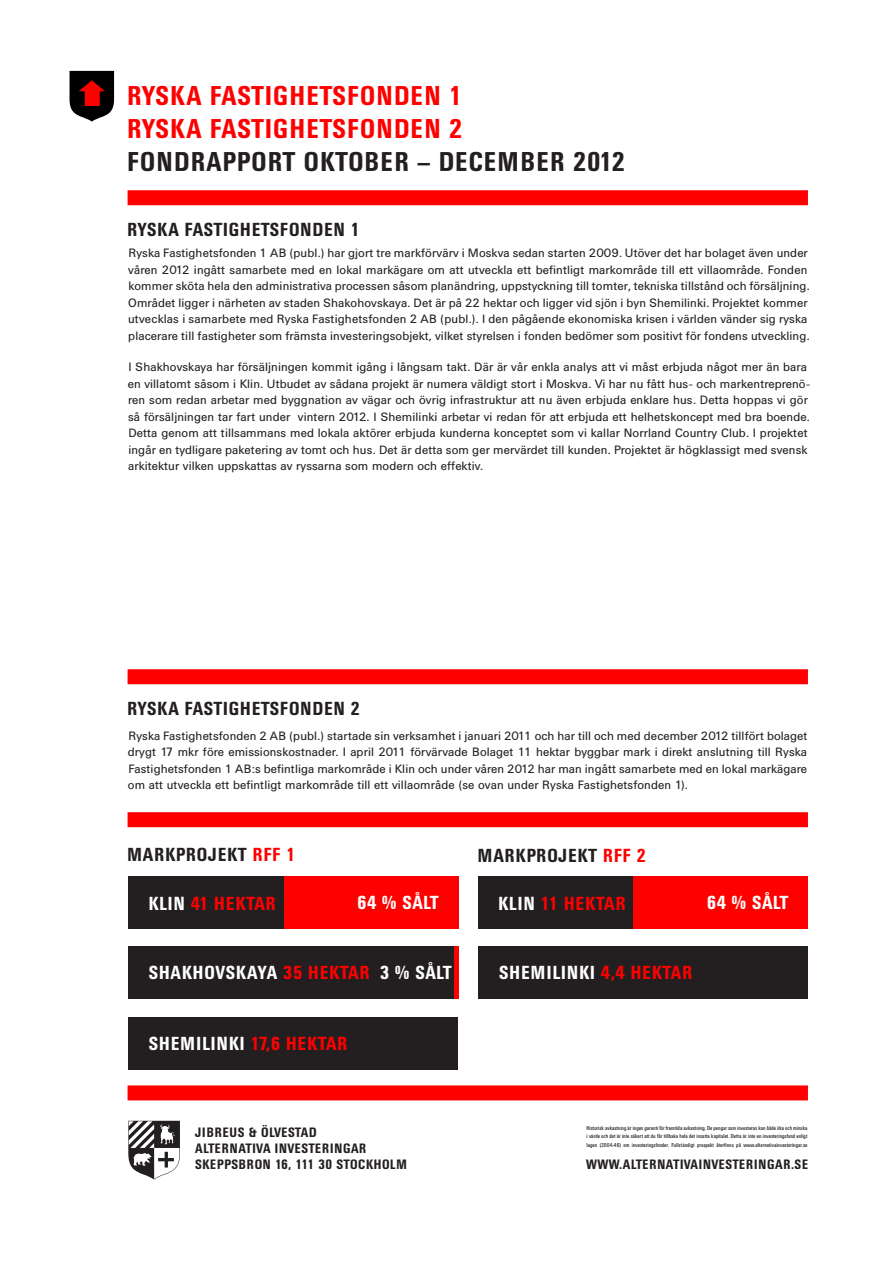
<style>
.page{position:relative;width:893px;height:1263px;background:#fff}
.page>*{position:absolute;margin:0;border:0;box-sizing:border-box;transform-origin:0 0}
.t1{font:700 27px "Univers Condensed BQ";letter-spacing:.05em;color:#f00}
.t2{font:700 27px "Univers Condensed BQ";letter-spacing:.05em;color:#231f20}
.t3{font:700 18.75px "Univers Condensed BQ";letter-spacing:.05em;color:#231f20}
.t4{font:700 18.75px "Univers Condensed BQ";letter-spacing:.05em;color:#fff}
.t5{font:700 18.75px "Univers Condensed BQ";letter-spacing:.07em;color:#fff}
.t6{font:700 18.75px "Univers Condensed BQ";letter-spacing:.05em;color:#f00}
.t7{font:700 13.5px "Univers Condensed BQ";letter-spacing:.05em;color:#231f20}
.Real_Bröd{font:12px/16.5px "Univers BQ";letter-spacing:.005em;color:#231f20}
.Real_Bröd-2{font:5.7px/8.2px "Univers Condensed BQ";color:#231f20;text-align:justify}
.s1{color:#f00}
.s2{color:#fff}
</style>
<div class="page">
<svg style="left:70px;top:71px;width:44px;height:51px;background:#481f1f"></svg>
<div style="left:128px;top:1085px;width:680px;height:15px;background:#f00"></div>
<div style="left:128px;top:190px;width:680px;height:15px;background:#f00"></div>
<div style="left:128px;top:669px;width:680px;height:15px;background:#f00"></div>
<div style="left:128px;top:812px;width:680px;height:15px;background:#f00"></div>
<svg style="left:128px;top:1121px;width:52px;height:58px"></svg>
<div style="left:128px;top:876px;width:330px;height:53px;background:#231f20"></div>
<div style="left:478px;top:876px;width:330px;height:53px;background:#231f20"></div>
<div style="left:128px;top:946px;width:330px;height:53px;background:#231f20"></div>
<div style="left:128px;top:1017px;width:330px;height:53px;background:#231f20"></div>
<div style="left:478px;top:946px;width:330px;height:53px;background:#231f20"></div>
<div style="left:284px;top:876px;width:174px;height:53px;background:#f00"></div>
<hr style="left:454px;top:946px;width:4px;height:53px;background:#f00">
<div style="left:634px;top:876px;width:174px;height:53px;background:#f00"></div>
<p class="t1" style="left:128px;top:80px;width:336px">RYSKA FASTIGHETSFONDEN 1</p>
<p class="t1" style="left:128px;top:113px;width:336px">RYSKA FASTIGHETSFONDEN 2</p>
<p class="t2" style="left:128px;top:146px;width:499px">FONDRAPPORT OKTOBER – DECEMBER 2012</p>
<p class="t3" style="left:128px;top:219px;width:234px">RYSKA FASTIGHETSFONDEN 1</p>
<p class="Real_Bröd" style="left:128px;top:245px;width:683px">Ryska Fastighetsfonden 1 AB (publ.) har gjort tre markförvärv i Moskva sedan starten 2009. Utöver det har bolaget även under våren 2012 ingått samarbete med en lokal markägare om att utveckla ett befintligt markområde till ett villaområde. Fonden kommer sköta hela den administrativa processen såsom planändring, uppstyckning till tomter, tekniska tillstånd och försäljning.<br>Området ligger i närheten av staden Shakohovskaya. Det är på 22 hektar och ligger vid sjön i byn Shemilinki. Projektet kommer utvecklas i samarbete med Ryska Fastighetsfonden 2 AB (publ.). I den pågående ekonomiska krisen i världen vänder sig ryska placerare till fastigheter som främsta investeringsobjekt, vilket styrelsen i fonden bedömer som positivt för fondens utveckling.</p>
<p class="Real_Bröd" style="left:128px;top:359px;width:684px">I Shakhovskaya har försäljningen kommit igång i långsam takt. Där är vår enkla analys att vi måst erbjuda något mer än bara en villatomt såsom i Klin. Utbudet av sådana projekt är numera väldigt stort i Moskva. Vi har nu fått hus- och markentreprenö&shy;ren som redan arbetar med byggnation av vägar och övrig infrastruktur att nu även erbjuda enklare hus. Detta hoppas vi gör så försäljningen tar fart under vintern 2012. I Shemilinki arbetar vi redan för att erbjuda ett helhetskoncept med bra boende.<br>Detta genom att tillsammans med lokala aktörer erbjuda kunderna konceptet som vi kallar Norrland Country Club. I projektet ingår en tydligare paketering av tomt och hus. Det är detta som ger mervärdet till kunden. Projektet är högklassigt med svensk arkitektur vilken uppskattas av ryssarna som modern och effektiv.</p>
<p class="t3" style="left:128px;top:697px;width:234px">RYSKA FASTIGHETSFONDEN 2</p>
<p class="Real_Bröd" style="left:128px;top:727px;width:681px;text-align:justify">Ryska Fastighetsfonden 2 AB (publ.) startade sin verksamhet i januari 2011 och har till och med december 2012 tillfört bolaget drygt 17 mkr före emissionskostnader. I april 2011 förvärvade Bolaget 11 hektar byggbar mark i direkt anslutning till Ryska Fastighetsfonden 1 AB:s befintliga markområde i Klin och under våren 2012 har man ingått samarbete med en lokal markägare om att utveckla ett befintligt markområde till ett villaområde (se ovan under Ryska Fastighetsfonden 1).</p>
<p class="t3" style="left:128px;top:844px;width:170px">MARKPROJEKT <span class="s1">RFF 1</span></p>
<p class="t3" style="left:478px;top:844px;width:170px">MARKPROJEKT <span class="s1">RFF 2</span></p>
<p class="t4" style="left:357px;top:892px;width:83px">64 % SÅLT</p>
<p class="t6" style="left:149px;top:893px;width:128px"><span class="s2">KLIN</span> 41 HEKTAR</p>
<p class="t6" style="left:499px;top:893px;width:128px"><span class="s2">KLIN</span> 11 HEKTAR</p>
<p class="t4" style="left:707px;top:892px;width:83px">64 % SÅLT</p>
<p class="t4" style="left:149px;top:962px;width:222px">SHAKHOVSKAYA <span class="s1">35 HEKTAR</span></p>
<p class="t4" style="left:380px;top:962px;width:73px">3 % SÅLT</p>
<p class="t5" style="left:499px;top:962px;width:194px">SHEMILINKI <span class="s1">4,4 HEKTAR</span></p>
<p class="t5" style="left:149px;top:1033px;width:200px">SHEMILINKI <span class="s1">17,6 HEKTAR</span></p>
<p class="t7" style="left:195px;top:1124px;width:123px">JIBREUS &amp; ÖLVESTAD</p>
<p class="t7" style="left:195px;top:1141px;width:173px">ALTERNATIVA INVESTERINGAR</p>
<p class="t7" style="left:195px;top:1157px;width:213px">SKEPPSBRON 16, 111 30 STOCKHOLM</p>
<p class="t7" style="left:586px;top:1157px;width:223px">WWW.ALTERNATIVAINVESTERINGAR.SE</p>
<p class="Real_Bröd-2" style="left:586px;top:1124px;width:222px">Historisk avkastning är ingen garanti för framtida avkastning. De pengar som investeras kan både öka och minska i värde och det är inte säkert att du får tillbaka hela det insatta kapitalet. Detta är inte en investeringsfond enligt lagen (2004:46) om investeringsfonder. Fullständigt prospekt återfinns på www.alternativainvesteringar.se</p>
</div>
